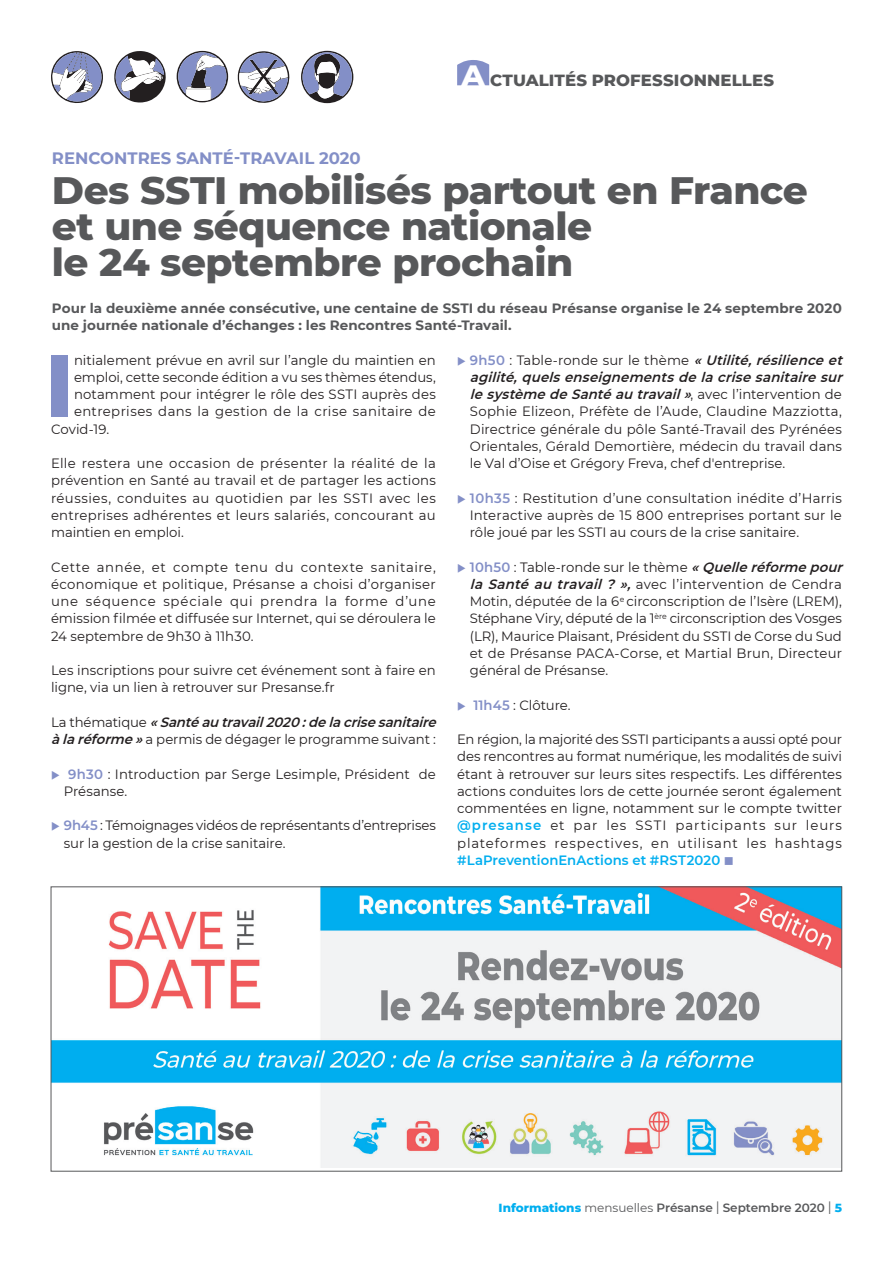
<style>
.page{position:relative;width:893px;height:1263px;background:#fff}
.page>*{position:absolute;margin:0;border:0;box-sizing:border-box;transform-origin:0 0}
.Article_1er_paragrap{font:800 87.45px "Montserrat";color:#838fc7}
.Titre{font:800 39px/36px "Montserrat";letter-spacing:-.015em;color:#57585a}
.SurtitreActuPro{font:700 16.5px "Montserrat";color:#838fc7}
.t1{font:800 16.5px "Montserrat";letter-spacing:.005em;color:#57585a}
.Article_Paragraphes{font:13.5px/17.2px "Montserrat";letter-spacing:.005em;color:#231f20}
.Chapô_horizontal{font:700 13.5px/17.2px "Montserrat";letter-spacing:.005em;color:#57585a}
.Article_1er_paragrap-2{font:13.5px "Montserrat";letter-spacing:.005em;color:#231f20}
.Article_Paragraphes-2{font:italic 600 13.5px/17.2px "Montserrat";color:#231f20}
.Article_1er_paragrap-3{font:13.5px "Montserrat";letter-spacing:.03em;color:#231f20}
.t2{font:600 12px "Montserrat";color:#57585a}
.s1{font-size:30px;color:#fff}
.s2{color:#838fc7}
.s3{font-weight:600;color:#838fc7}
.s4{font-weight:600;font-style:italic}
.s5{font-weight:600;color:#00aeef}
.s6{font-weight:400;font-style:normal}
.s7{font-weight:800;color:#00aeef}
.s8{font-weight:400}
.s9{font-weight:400;font-size:16.8px}
</style>
<div class="page">
<svg style="left:457px;top:60px;width:32px;height:25px"></svg>
<svg style="left:114px;top:51px;width:52px;height:51px"></svg>
<svg style="left:176px;top:51px;width:52px;height:51px"></svg>
<svg style="left:301px;top:51px;width:52px;height:52px"></svg>
<svg style="left:238px;top:51px;width:52px;height:52px"></svg>
<svg style="left:51px;top:51px;width:52px;height:52px"></svg>
<img style="left:53px;top:889px;width:787px;height:278px">
<p class="t1" style="left:461px;top:68px;width:314px"><span class="s1">A</span> CTUALITÉS PROFESSIONNELLES</p>
<p class="SurtitreActuPro" style="left:52px;top:146px;width:310px">RENCONTRES SANTÉ-TRAVAIL 2020</p>
<p class="Titre" style="left:52px;top:170px;width:757px">Des SSTI mobilisés partout en France et une séquence nationale<br>le 24 septembre prochain</p>
<p class="Chapô_horizontal" style="left:52px;top:299px;width:792px">Pour la deuxième année consécutive, une centaine de SSTI du réseau Présanse organise le 24 septembre 2020 une journée nationale d’échanges : les Rencontres Santé-Travail.</p>
<p class="Article_1er_paragrap" style="left:45px;top:321px;width:31px">I</p>
<p class="Article_1er_paragrap-2" style="left:74px;top:350px;width:363px">nitialement prévue en avril sur l’angle du maintien en</p>
<p class="Article_Paragraphes" style="left:470px;top:351px;width:378px;text-indent:-13px"><span class="s2">◆</span> <span class="s3">9h50</span> : Table-ronde sur le thème <span class="s4">«Utilité,résilienceet agilité,quelsenseignementsdelacrisesanitairesur lesystèmedeSantéau travail»</span>, a v e c l ’ i n t e r v e n t i o n d e Sophie Elizeon, Préfète de l’Aude, Claudine Mazziotta, Directrice générale du pôle Santé-Travail des Pyrénées Orientales, Gérald Demortière, médecin du travail dans le Val d’Oise et Grégory Freva, chef d'entreprise.</p>
<p class="Article_Paragraphes" style="left:470px;top:489px;width:374px;text-align:justify;text-indent:-13px"><span class="s2">◆</span> <span class="s3">10h35</span> : Restitution d’une consultation inédite d’Harris Interactive auprès de 15 800 entreprises portant sur le rôle joué par les SSTI au cours de la crise sanitaire.</p>
<p class="Article_Paragraphes" style="left:470px;top:558px;width:378px;text-indent:-13px"><span class="s2">◆</span> <span class="s3">10h50</span> : Table-ronde sur le thème <span class="s4">«Quelleréformepour la Santé au travail?»,</span>avec l’intervention de Cendra Motin, députée de la 6<sup>e</sup> circonscription de l’Isère (LREM), Stéphane Viry, député de la 1<sup>ère</sup> circonscription des Vosges (LR), Maurice Plaisant, Président du SSTI de Corse du Sud et de Présanse PACA-Corse, et Martial Brun, Directeur général de Présanse.</p>
<p class="Article_Paragraphes" style="left:457px;top:696px;width:115px"><span class="s2">◆</span> <span class="s3">11h45</span> : Clôture.</p>
<p class="Article_Paragraphes" style="left:457px;top:730px;width:386px;text-align:justify">En région, la majorité des SSTI participants a aussi opté pour des rencontres au format numérique, les modalités de suivi étant à retrouver sur leurs sites respectifs. Les différentes actions conduites lors de cette journée seront également commentées en ligne, notamment sur le compte twitter <span class="s5">@presanse</span> et par les SSTI participants sur leurs plateformes respectives, en utilisant les hashtags <span class="s5">#LaPreventionEnActions et #RST2020</span> <span class="s2">■</span></p>
<p class="Article_1er_paragrap-2" style="left:74px;top:368px;width:363px">emploi, cette seconde édition a vu ses thèmes étendus,</p>
<p class="Article_1er_paragrap-2" style="left:74px;top:385px;width:363px">notamment pour intégrer le rôle des SSTI auprès des</p>
<p class="Article_1er_paragrap-3" style="left:74px;top:402px;width:363px">entreprises dans la gestion de la crise sanitaire de</p>
<p class="Article_1er_paragrap-2" style="left:51px;top:419px;width:60px">Covid-19.</p>
<p class="Article_Paragraphes" style="left:51px;top:454px;width:386px;text-align:justify">Elle restera une occasion de présenter la réalité de la prévention en Santé au travail et de partager les actions réussies, conduites au quotidien par les SSTI avec les entreprises adhérentes et leurs salariés, concourant au maintien en emploi.</p>
<p class="Article_Paragraphes" style="left:51px;top:558px;width:386px;text-align:justify">Cette année, et compte tenu du contexte sanitaire, économique et politique, Présanse a choisi d’organiser une séquence spéciale qui prendra la forme d’une émission filmée et diffusée sur Internet, qui se déroulera le 24 septembre de 9h30 à 11h30.</p>
<p class="Article_Paragraphes" style="left:51px;top:661px;width:386px">Les inscriptions pour suivre cet événement sont à faire en ligne, via un lien à retrouver sur Presanse.fr</p>
<p class="Article_Paragraphes-2" style="left:51px;top:713px;width:391px"><span class="s6">L a t h é m a t i q u e</span> «Santéautravail2020:delacrisesanitaire àlaréforme»<span class="s6">a permis de dégager le programme suivant :</span></p>
<p class="Article_Paragraphes" style="left:64px;top:765px;width:374px;text-indent:-13px"><span class="s2">◆</span> <span class="s3">9h30</span> : Introduction par Serge Lesimple, Président de<br>Présanse.</p>
<p class="Article_Paragraphes" style="left:64px;top:816px;width:374px;text-indent:-13px"><span class="s2">◆</span> <span class="s3">9h45</span> : Témoignages vidéos de représentants d’entreprises sur la gestion de la crise sanitaire.</p>
<p class="t2" style="left:499px;top:1199px;width:345px"><span class="s7">Informations</span> <span class="s8">mensuelles</span> Présanse <span class="s9">l</span> Septembre 2020 <span class="s9">l</span> <span class="s7">5</span></p>
</div>
